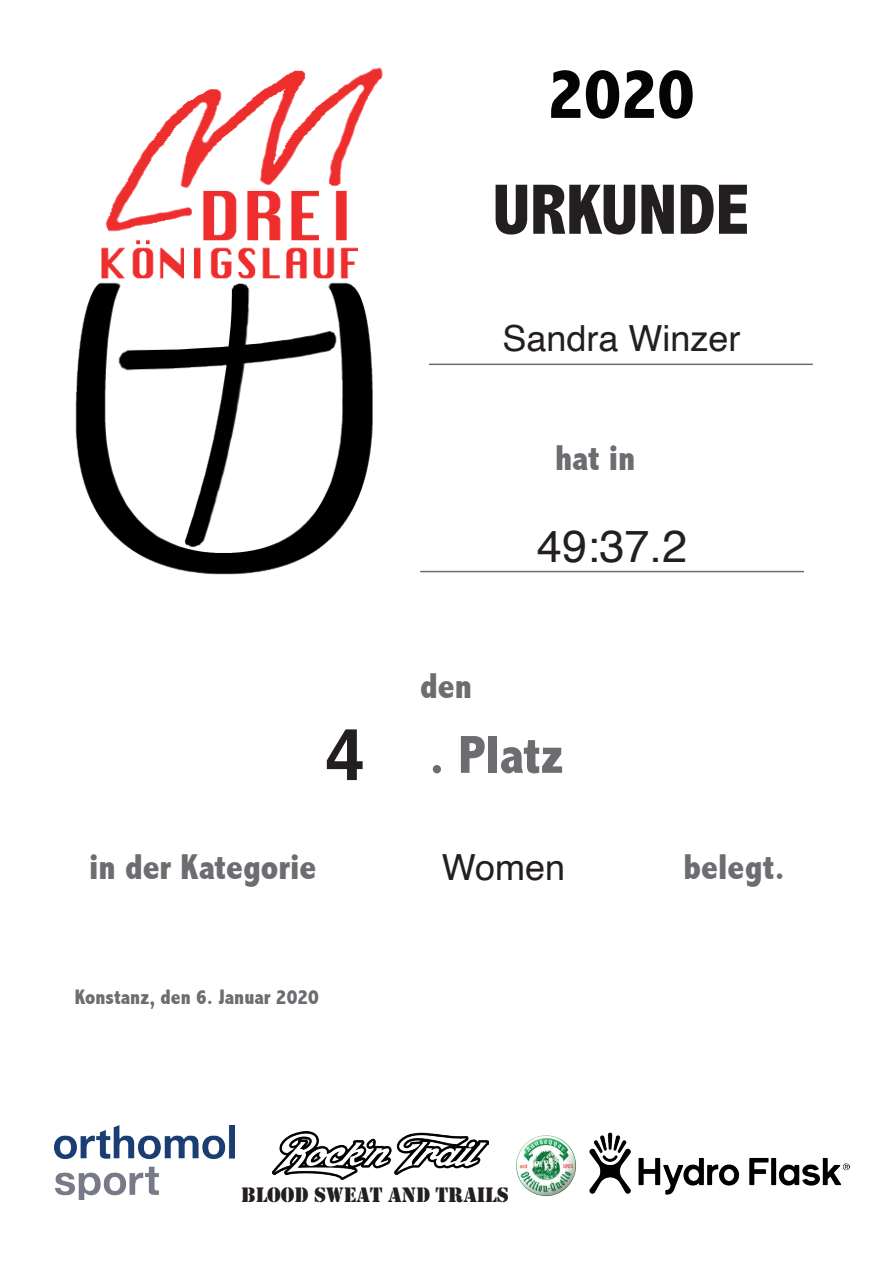
<style>
.page{position:relative;width:893px;height:1263px;background:#fff}
.page>*{position:absolute;margin:0;border:0;box-sizing:border-box;transform-origin:0 0}
.t1{font:800 condensed 72px "Abadi";color:#231f20}
.t2{font:800 condensed 72px "Abadi";color:#040503}
.t3{font:700 72px "Helvetica";color:#231f20}
.t4{font:800 condensed 54px "Abadi";color:#6c6d70}
.t5{font:45px "Helvetica";color:#231f20}
.t6{font:800 condensed 36px "Abadi";color:#6c6d70}
.t7{font:36px "Helvetica";color:#231f20}
.t8{font:21.6px "Stencil";color:#231f20}
.t9{font:800 condensed 21px "Abadi";color:#6c6d70}
</style>
<div class="page">
<hr style="left:429px;top:364px;width:384px;height:1px;background:#6c6d70">
<hr style="left:420px;top:571px;width:384px;height:1px;background:#6c6d70">
<img style="left:75px;top:67px;width:308px;height:508px">
<img style="left:272px;top:1132px;width:216px;height:47px">
<img style="left:516px;top:1135px;width:60px;height:62px">
<img style="left:590px;top:1132px;width:259px;height:62px">
<img style="left:54px;top:1125px;width:181px;height:75px">
<h1 class="t2" style="left:547px;top:52px;width:148px">2020</h1>
<h1 class="t1" style="left:493px;top:168px;width:258px">URKUNDE</h1>
<p class="t7" style="left:502px;top:311px;width:240px">Sandra Winzer</p>
<p class="t6" style="left:555px;top:437px;width:82px">hat in</p>
<h1 class="t3" style="left:325px;top:697px;width:42px">4</h1>
<p class="t5" style="left:537px;top:512px;width:152px">49:37.2</p>
<p class="t6" style="left:420px;top:665px;width:53px">den</p>
<h2 class="t4" style="left:429px;top:723px;width:136px">. Platz</h2>
<p class="t6" style="left:89px;top:846px;width:228px">in der Kategorie</p>
<p class="t6" style="left:683px;top:846px;width:103px">belegt.</p>
<p class="t7" style="left:442px;top:840px;width:125px">Women</p>
<p class="t9" style="left:75px;top:985px;width:245px">Konstanz, den 6. Januar 2020</p>
<p class="t8" style="left:241px;top:1182px;width:267px">BLOOD SWEAT AND TRAILS</p>
</div>
